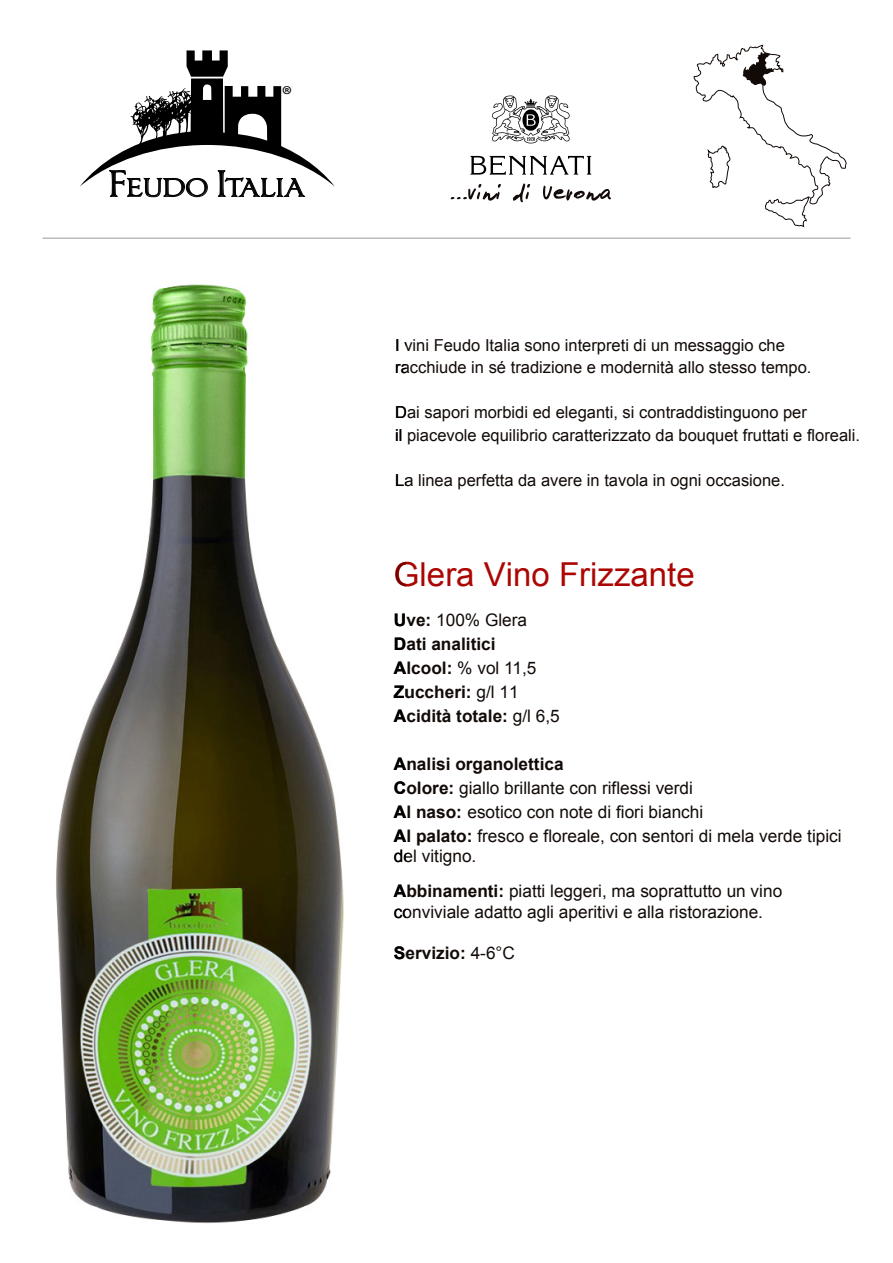
<style>
.page{position:relative;width:893px;height:1263px;background:#fff}
.page>*{position:absolute;margin:0;border:0;box-sizing:border-box;transform-origin:0 0}
.t1{font:33px "Arial";color:#ac0603}
.t2{font:30.9px "Imperator Small Caps";letter-spacing:.03em;color:#000}
.t3{font:24.75px "Myriad Pro";color:#000}
.t4{font:17.25px/24px "Arial";color:#120a07}
.t5{font:700 17.25px/24px "Arial";color:#120a07}
.t6{font:16.5px/22.5px "Arial";color:#120a07}
.s1{font-weight:400}
.s2{font-weight:700}
</style>
<div class="page">
<hr style="left:43px;top:238px;width:807px;height:1px;background:#999">
<svg style="left:693px;top:45px;width:154px;height:182px"></svg>
<svg style="left:470px;top:156px;width:121px;height:19px"></svg>
<svg style="left:492px;top:95px;width:78px;height:49px"></svg>
<svg style="left:451px;top:184px;width:160px;height:18px"></svg>
<svg style="left:80px;top:50px;width:255px;height:148px"></svg>
<img style="left:56px;top:284px;width:288px;height:939px">
<h3 class="t3" style="left:282px;top:80px;width:12px">®</h3>
<h2 class="t2" style="left:109px;top:170px;width:197px">Feudo Italia</h2>
<p class="t6" style="left:395px;top:334px;width:418px">I vini Feudo Italia sono interpreti di un messaggio che racchiude in sé tradizione e modernità allo stesso tempo.</p>
<p class="t6" style="left:395px;top:401px;width:466px">Dai sapori morbidi ed eleganti, si contraddistinguono per<br>il piacevole equilibrio caratterizzato da bouquet fruttati e floreali.</p>
<p class="t6" style="left:395px;top:469px;width:391px">La linea perfetta da avere in tavola in ogni occasione.</p>
<h1 class="t1" style="left:394px;top:553px;width:302px">Glera Vino Frizzante</h1>
<p class="t5" style="left:394px;top:608px;width:167px">Uve: <span class="s1">100% Glera<br></span>Dati analitici<br>Alcool: <span class="s1">% vol 11,5<br></span>Zuccheri: <span class="s1">g/l 11<br></span>Acidità totale: <span class="s1">g/l 6,5</span></p>
<p class="t4" style="left:394px;top:752px;width:301px"><span class="s2">Analisi organolettica<br>Colore:</span> giallo brillante con riflessi verdi</p>
<p class="t4" style="left:394px;top:800px;width:449px"><span class="s2">Al naso:</span> esotico con note di fiori bianchi<br><span class="s2">Al palato:</span> fresco e floreale, con sentori di mela verde tipici</p>
<p class="t4" style="left:394px;top:839px;width:390px;line-height:35px">del vitigno.<br><span class="s2">Abbinamenti:</span> piatti leggeri, ma soprattutto un vino</p>
<p class="t4" style="left:394px;top:900px;width:371px">conviviale adatto agli aperitivi e alla ristorazione.</p>
<p class="t5" style="left:394px;top:942px;width:122px">Servizio: <span class="s1">4-6°C</span></p>
</div>
